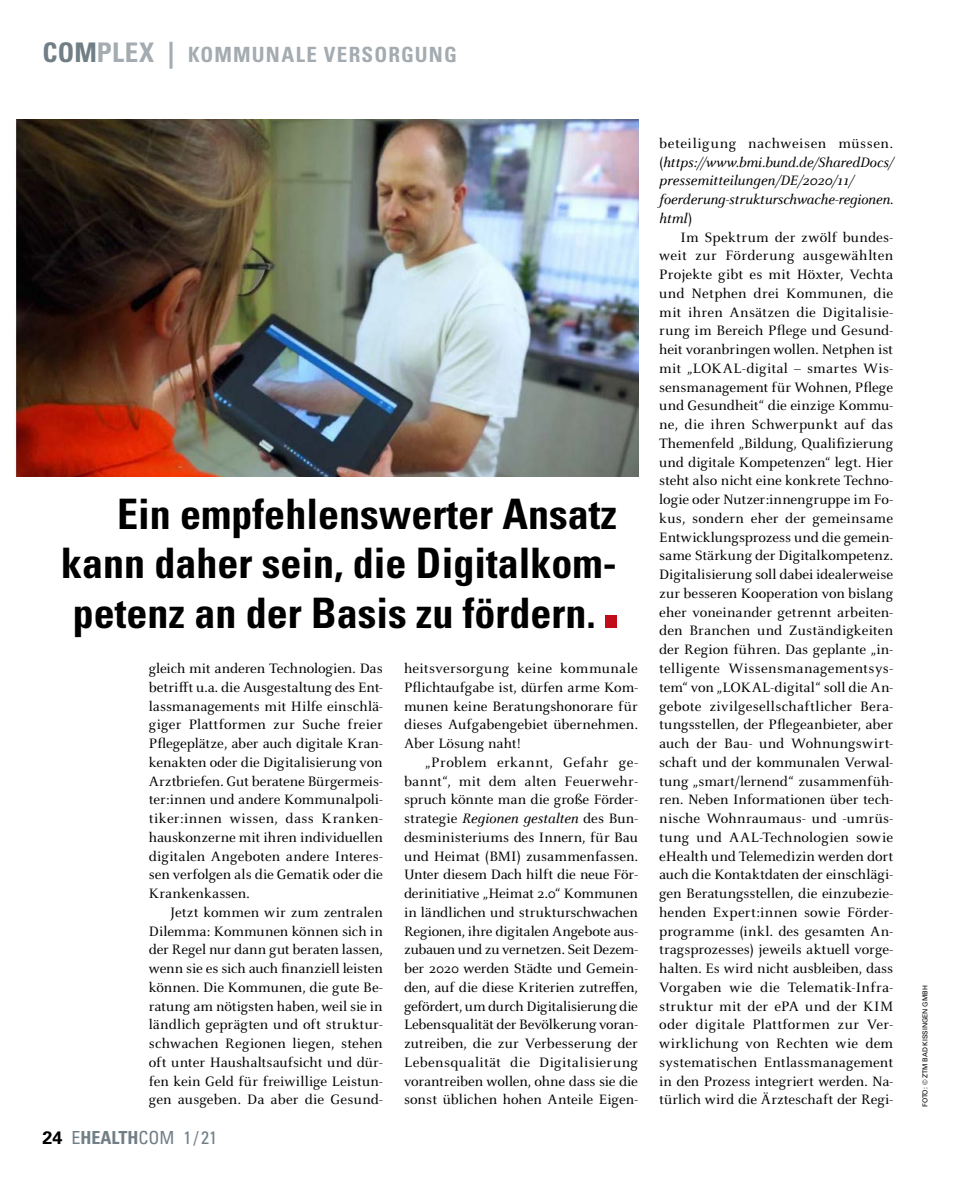
<style>
.page{position:relative;width:957px;height:1191px;background:#fff}
.page>*{position:absolute;margin:0;border:0;box-sizing:border-box;transform-origin:0 0}
.t1{font:700 condensed 42px/49.5px "Univers LT Std";color:#000;text-align:justify}
.t2{font:700 condensed 21px "Univers LT Std";letter-spacing:.055em;color:#a4acb1}
.t3{font:condensed 18px "Univers LT Std";color:#717e86}
.t4{font:15px/18.8px "Celeste OT";color:#000;text-align:justify}
.t5{font:italic 15px/18.8px "Celeste OT";letter-spacing:-.005em;color:#000}
.t6{font:6.75px "Univers LT Std";color:#000}
.s1{font-size:27px;color:#717e86}
.s2{font-size:27px}
.s3{font-weight:700;font-stretch:normal;color:#000}
.s4{font-weight:700}
.s5{font-style:italic}
.s6{font-style:normal}
</style>
<div class="page">
<div style="left:605px;top:615px;width:12px;height:13px;background:#c10c1a"></div>
<img style="left:13px;top:119px;width:625px;height:357px">
<h2 class="t2" style="left:43px;top:42px;width:416px"><span class="s1">COM</span><span class="s2">PLEX |</span> KOMMUNALE VERSORGUNG</h2>
<h1 class="t1" style="left:61px;top:489px;width:557px;text-indent:56px">Ein empfehlenswerter Ansatz kann daher sein, die Digitalkom&shy;petenz an der Basis zu fördern.</h1>
<p class="t4" style="left:149px;top:659px;width:235px">gleich mit anderen Technologien. Das betrifft u.a. die Ausgestaltung des Ent&shy;lassmanagements mit Hilfe einschlä&shy;giger Plattformen zur Suche freier Pflegeplätze, aber auch digitale Kran&shy;kenakten oder die Digitalisierung von Arztbriefen. Gut beratene Bürgermeis&shy;ter:innen und andere Kommunalpoli&shy;tiker:innen wissen, dass Kranken&shy;hauskonzerne mit ihren individuellen digitalen Angeboten andere Interes&shy;sen verfolgen als die Gematik oder die Krankenkassen.</p>
<p class="t4" style="left:149px;top:902px;width:235px;text-indent:21px">Jetzt kommen wir zum zentralen Dilemma: Kommunen können sich in der Regel nur dann gut beraten lassen, wenn sie es sich auch finanziell leisten können. Die Kommunen, die gute Be&shy;ratung am nötigsten haben, weil sie in ländlich geprägten und oft struktur&shy;schwachen Regionen liegen, stehen oft unter Haushaltsaufsicht und dür&shy;fen kein Geld für freiwillige Leistun&shy;gen ausgeben. Da aber die Gesund-</p>
<p class="t3" style="left:43px;top:1126px;width:176px"><span class="s3">24</span> E<span class="s4">HEALTH</span>COM 1 / 21</p>
<p class="t4" style="left:404px;top:659px;width:235px">heitsversorgung keine kommunale Pflichtaufgabe ist, dürfen arme Kom&shy;munen keine Beratungshonorare für dieses Aufgabengebiet übernehmen.<br>Aber Lösung naht!</p>
<p class="t4" style="left:404px;top:752px;width:235px;text-indent:21px">„Problem erkannt, Gefahr ge&shy;bannt“, mit dem alten Feuerwehr&shy;spruch könnte man die große Förder&shy;strategie <span class="s5">Regionen gestalten</span> des Bun&shy;desministeriums des Innern, für Bau und Heimat (BMI) zusammenfassen.<br>Unter diesem Dach hilft die neue För&shy;derinitiative „Heimat 2.0“ Kommunen in ländlichen und strukturschwachen Regionen, ihre digitalen Angebote aus&shy;zubauen und zu vernetzen. Seit Dezem&shy;ber 2020 werden Städte und Gemein&shy;den, auf die diese Kriterien zutreffen, gefördert, um durch Digitalisierung die Lebensqualität der Bevölkerung voran&shy;zutreiben, die zur Verbesserung der Lebensqualität die Digitalisierung vorantreiben wollen, ohne dass sie die sonst üblichen hohen Anteile Eigen-</p>
<p class="t5" style="left:659px;top:134px;width:235px"><span class="s6">beteiligung nachweisen müssen. (</span>https://www.bmi.bund.de/SharedDocs/ pressemitteilungen/DE/2020/11/ foerderung-strukturschwache-regionen. html<span class="s6">)</span></p>
<p class="t4" style="left:659px;top:227px;width:235px;text-indent:21px">Im Spektrum der zwölf bundes&shy;weit zur Förderung ausgewählten Projekte gibt es mit Höxter, Vechta und Netphen drei Kommunen, die mit ihren Ansätzen die Digitalisie&shy;rung im Bereich Pflege und Gesund&shy;heit voranbringen wollen. Netphen ist mit „LOKAL-digital – smartes Wis&shy;sensmanagement für Wohnen, Pflege und Gesundheit“ die einzige Kommu&shy;ne, die ihren Schwerpunkt auf das Themenfeld „Bildung, Qualifizierung und digitale Kompetenzen“ legt. Hier steht also nicht eine konkrete Techno&shy;logie oder Nutzer:innengruppe im Fo&shy;kus, sondern eher der gemeinsame Entwicklungsprozess und die gemein&shy;same Stärkung der Digitalkompetenz.<br>Digitalisierung soll dabei idealerweise zur besseren Kooperation von bislang eher voneinander getrennt arbeiten&shy;den Branchen und Zuständigkeiten der Region führen. Das geplante „in&shy;telligente Wissensmanagementsys&shy;tem“ von „LOKAL-digital“ soll die An&shy;gebote zivilgesellschaftlicher Bera&shy;tungsstellen, der Pflegeanbieter, aber auch der Bau- und Wohnungswirt&shy;schaft und der kommunalen Verwal&shy;tung „smart/lernend“ zusammenfüh&shy;ren. Neben Informationen über tech&shy;nische Wohnraumaus- und -umrüs&shy;tung und AAL-Technologien sowie eHealth und Telemedizin werden dort auch die Kontaktdaten der einschlägi&shy;gen Beratungsstellen, die einzubezie&shy;henden Expert:innen sowie Förder&shy;programme (inkl. des gesamten An&shy;tragsprozesses) jeweils aktuell vorge&shy;halten. Es wird nicht ausbleiben, dass Vorgaben wie die Telematik-Infra&shy;struktur mit der ePA und der KIM oder digitale Plattformen zur Ver&shy;wirklichung von Rechten wie dem systematischen Entlassmanagement in den Prozess integriert werden. Na&shy;türlich wird die Ärzteschaft der Regi-</p>
<p class="t6" style="left:921px;top:1107px;width:123px;rotate:-90deg">FOTO: © ZTM BAD KISSINGEN GMBH</p>
</div>
